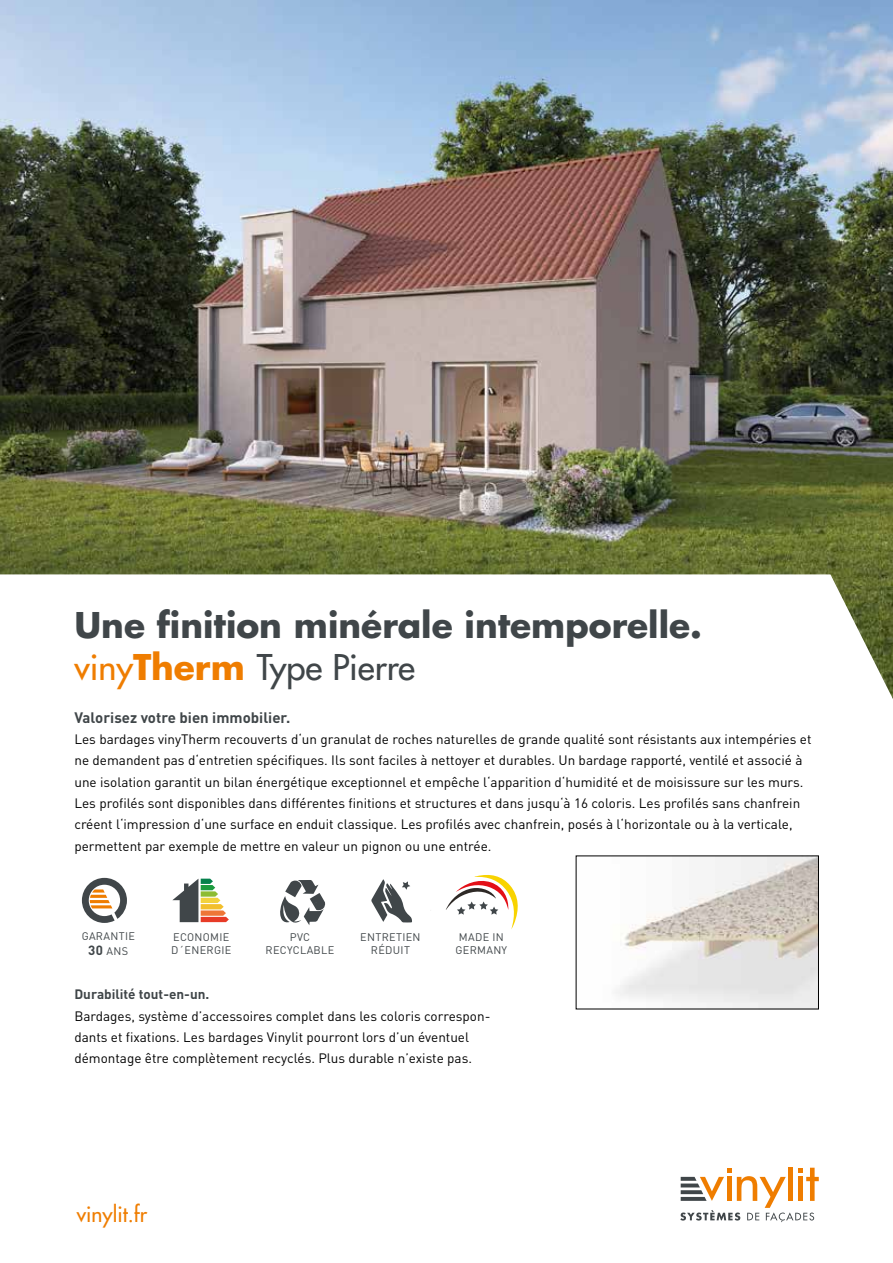
<style>
.page{position:relative;width:893px;height:1263px;background:#fff}
.page>*{position:absolute;margin:0;border:0;box-sizing:border-box;transform-origin:0 0}
.t1{font:700 34.5px/42.5px "Futura LT Pro";color:#404649}
.t2{font:500 21px "Futura LT Pro";color:#ef7d00}
.t3{font:700 15px "DIN Pro";color:#404649}
.t4{font:13.5px/21.3px "DIN Pro";color:#000}
.t5{font:700 13.5px "DIN Pro";color:#404649}
.t6{font:10.95px/13px "DIN Pro";letter-spacing:.03em;color:#404649;text-align:center}
.s1{font-weight:500;color:#ef7d00}
.s2{color:#ef7d00}
.s3{font-weight:500}
.s4{font-weight:700;font-size:13.2px}
</style>
<div class="page">
<svg style="left:680px;top:1168px;width:139px;height:54px"></svg>
<img style="left:0;top:0;width:893px;height:574px">
<svg style="left:0;top:574px;width:893px;height:399px"></svg>
<img style="left:578px;top:858px;width:239px;height:149px">
<svg style="left:172px;top:879px;width:57px;height:43px"></svg>
<svg style="left:280px;top:879px;width:45px;height:46px"></svg>
<svg style="left:82px;top:878px;width:45px;height:45px"></svg>
<svg style="left:371px;top:879px;width:41px;height:43px"></svg>
<svg style="left:446px;top:873px;width:74px;height:56px"></svg>
<h1 class="t1" style="left:74px;top:603px;width:629px">Une finition minérale intemporelle. <span class="s1">viny</span><span class="s2">Therm</span> <span class="s3">Type Pierre</span></h1>
<p class="t3" style="left:74px;top:705px;width:218px">Valorisez votre bien immobilier.</p>
<p class="t4" style="left:74px;top:727px;width:739px">Les bardages vinyTherm recouverts d‘un granulat de roches naturelles de grande qualité sont résistants aux intempéries et ne demandent pas d‘entretien spécifiques. Ils sont faciles à nettoyer et durables. Un bardage rapporté, ventilé et associé à une isolation garantit un bilan énergétique exceptionnel et empêche l‘apparition d‘humidité et de moisissure sur les murs.<br>Les profilés sont disponibles dans différentes finitions et structures et dans jusqu‘à 16 coloris. Les profilés sans chanfrein créent l‘impression d‘une surface en enduit classique. Les profilés avec chanfrein, posés à l‘horizontale ou à la verticale, permettent par exemple de mettre en valeur un pignon ou une entrée.</p>
<p class="t6" style="left:82px;top:928px;width:55px;line-height:14.7px">GARANTIE<br><span class="s4">30</span> ANS</p>
<p class="t6" style="left:455px;top:930px;width:53px">MADE IN<br>GERMANY</p>
<p class="t6" style="left:171px;top:930px;width:62px;text-align:left">ECONOMIE<br>D´ENERGIE</p>
<p class="t6" style="left:266px;top:930px;width:70px">PVC<br>RECYCLABLE</p>
<p class="t6" style="left:360px;top:930px;width:62px">ENTRETIEN<br>RÉDUIT</p>
<p class="t5" style="left:74px;top:983px;width:136px">Durabilité tout-en-un.</p>
<p class="t4" style="left:74px;top:1004px;width:417px">Bardages, système d’accessoires complet dans les coloris correspon&shy;dants et fixations. Les bardages Vinylit pourront lors d’un éventuel démontage être complètement recyclés. Plus durable n’existe pas.</p>
<h2 class="t2" style="left:77px;top:1198px;width:72px">vinylit.fr</h2>
</div>
